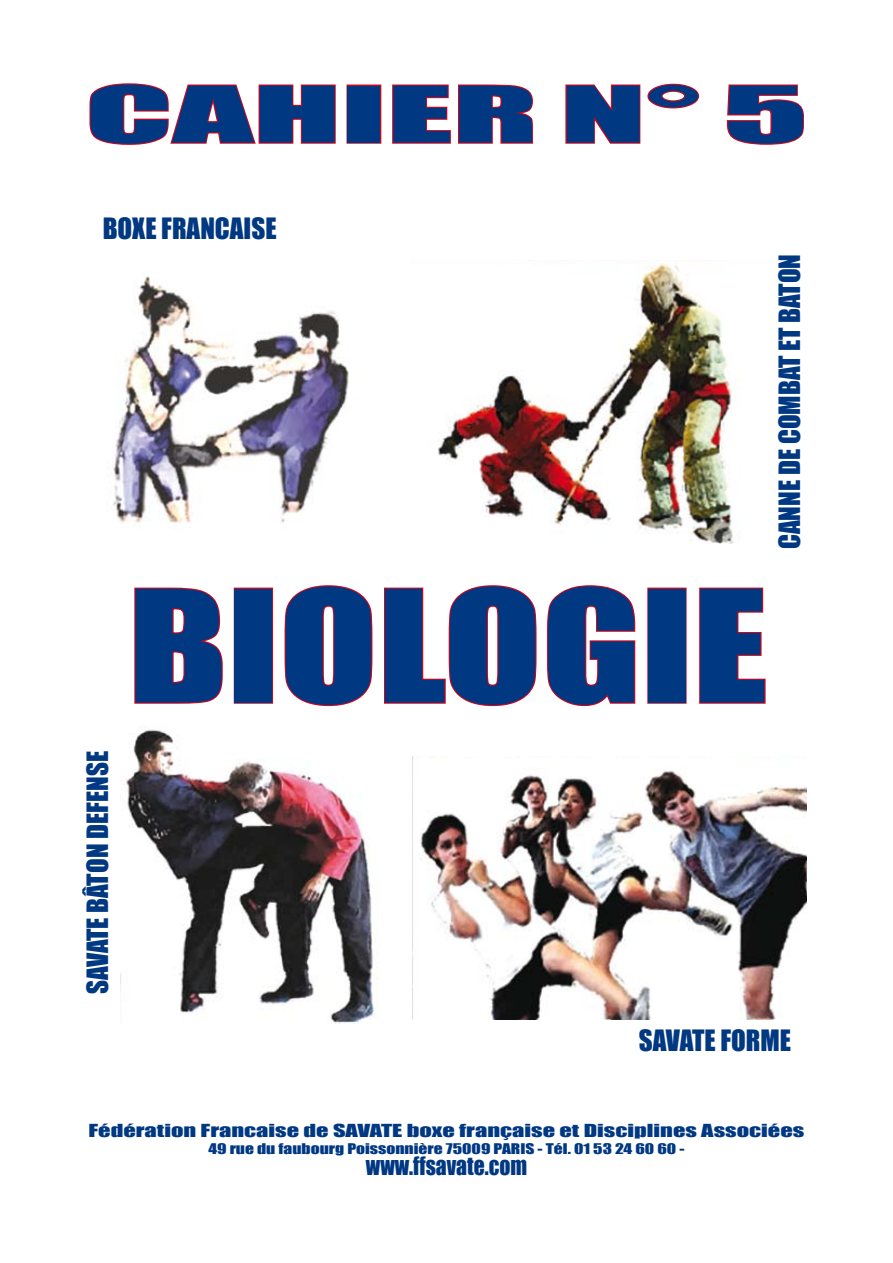
<style>
.page{position:relative;width:893px;height:1263px;background:#fff}
.page>*{position:absolute;margin:0;border:0;box-sizing:border-box;transform-origin:0 0}
.t1{font:144px "Impact";color:#003882;scale:1.25 1}
.t2{font:72px "Impact";color:#003882;scale:2.2 1}
.t3{font:27px "Impact";color:#003882}
.t4{font:23.4px "Impact";color:#003882;scale:.92 1}
.t5{font:16.5px "Impact";color:#003882;scale:1.48 1}
.t6{font:13.5px "Impact";color:#003882;scale:1.3 1}
</style>
<div class="page">
<svg style="left:134px;top:587px;width:89px;height:117px"></svg>
<div style="left:234px;top:588px;width:39px;height:116px;border:2px solid #cd071e"></div>
<svg style="left:284px;top:585px;width:89px;height:122px"></svg>
<svg style="left:384px;top:585px;width:153px;height:122px"></svg>
<svg style="left:547px;top:585px;width:89px;height:122px"></svg>
<div style="left:647px;top:588px;width:40px;height:116px;border:2px solid #cd071e"></div>
<svg style="left:699px;top:587px;width:67px;height:117px"></svg>
<svg style="left:89px;top:83px;width:247px;height:62px"></svg>
<div style="left:346px;top:85px;width:35px;height:59px;border:2px solid #cd071e"></div>
<svg style="left:392px;top:84px;width:141px;height:60px"></svg>
<svg style="left:565px;top:83px;width:135px;height:61px"></svg>
<svg style="left:726px;top:84px;width:78px;height:61px"></svg>
<img style="left:113px;top:276px;width:236px;height:247px">
<img style="left:438px;top:263px;width:296px;height:280px">
<img style="left:126px;top:730px;width:287px;height:293px">
<img style="left:412px;top:756px;width:395px;height:263px">
<h2 class="t2" style="left:85px;top:80px;width:330px">CAHIER N° 5</h2>
<p class="t3" style="left:103px;top:216px;width:175px">BOXE FRANCAISE</p>
<p class="t3" style="left:777px;top:549px;width:297px;rotate:-90deg">CANNE DE COMBAT ET BATON</p>
<h1 class="t1" style="left:128px;top:577px;width:513px">BIOLOGIE</h1>
<p class="t3" style="left:85px;top:994px;width:245px;rotate:-90deg">SAVATE BÂTON DEFENSE</p>
<p class="t3" style="left:639px;top:1027px;width:154px">SAVATE FORME</p>
<p class="t5" style="left:89px;top:1123px;width:485px">Fédération Francaise de SAVATE boxe française et Disciplines Associées</p>
<p class="t6" style="left:208px;top:1142px;width:368px">49 rue du faubourg Poissonnière 75009 PARIS - Tél. 01 53 24 60 60 -</p>
<p class="t4" style="left:366px;top:1155px;width:177px">www.ffsavate.com</p>
</div>
